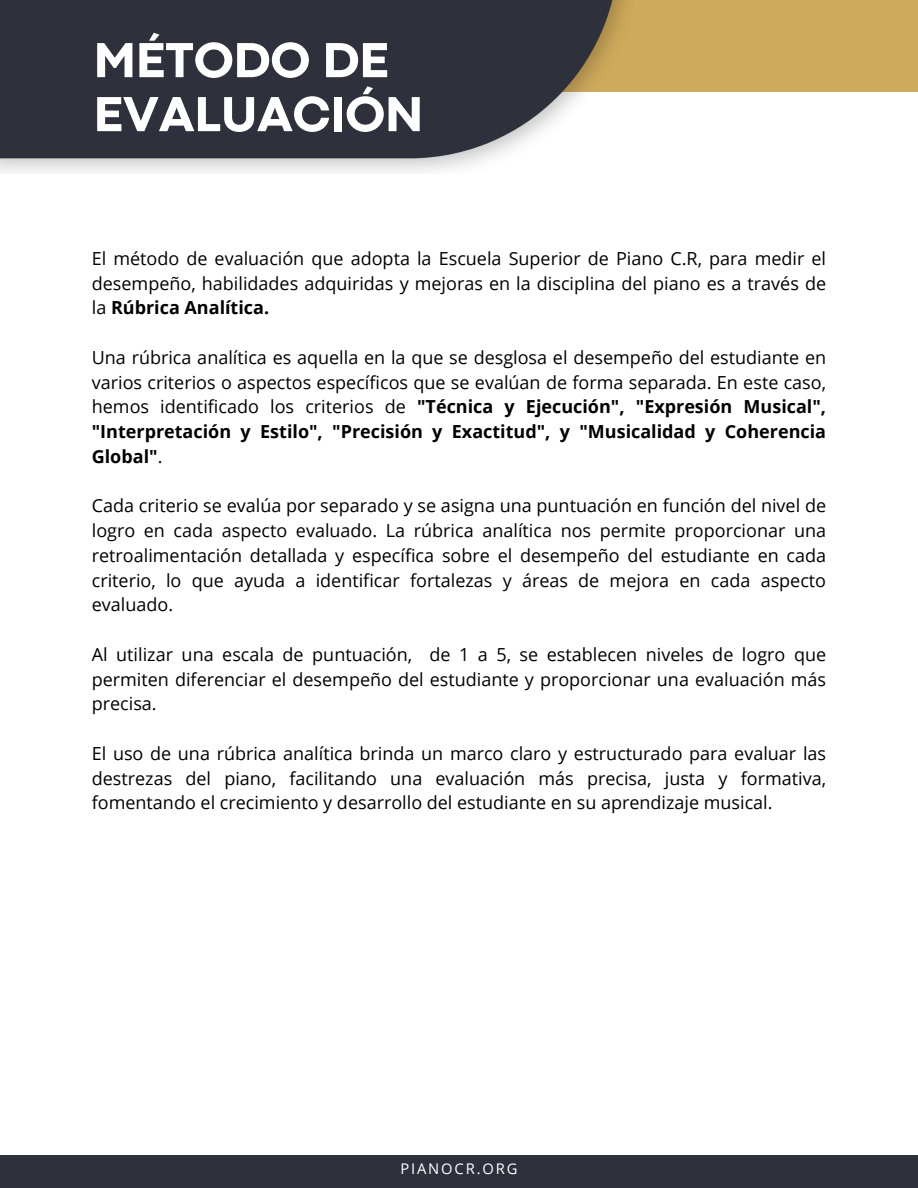
<style>
.page{position:relative;width:918px;height:1188px;background:#fff}
.page>*{position:absolute;margin:0;border:0;box-sizing:border-box;transform-origin:0 0}
.t1{font:800 51.3px/54px "Codec Pro";color:#fff}
.t2{font:18px/24.8px "Open Sans";color:#000;text-align:justify}
.t3{font:14.7px "Open Sans";letter-spacing:.13em;color:#fff}
.s1{font-weight:700}
</style>
<div class="page">
<div style="left:0;top:1155px;width:918px;height:33px;background:#2e303b"></div>
<div style="left:0;top:0;width:918px;height:92px;background:#cfaa5c"></div>
<img style="left:0;top:0;width:626px;height:172px">
<p class="t1" style="left:94px;top:37px;width:331px">MÉTODO DE<br>EVALUACIÓN</p>
<p class="t2" style="left:92px;top:246px;width:736px">El método de evaluación que adopta la Escuela Superior de Piano C.R, para medir el desempeño, habilidades adquiridas y mejoras en la disciplina del piano es a través de la <span class="s1">Rúbrica Analítica.</span></p>
<p class="t2" style="left:92px;top:345px;width:736px">Una rúbrica analítica es aquella en la que se desglosa el desempeño del estudiante en varios criterios o aspectos específicos que se evalúan de forma separada. En este caso, hemos identificado los criterios de <span class="s1">"Técnica y Ejecución", "Expresión Musical", "Interpretación y Estilo", "Precisión y Exactitud", y "Musicalidad y Coherencia Global"</span>.</p>
<p class="t2" style="left:92px;top:493px;width:736px">Cada criterio se evalúa por separado y se asigna una puntuación en función del nivel de logro en cada aspecto evaluado. La rúbrica analítica nos permite proporcionar una retroalimentación detallada y específica sobre el desempeño del estudiante en cada criterio, lo que ayuda a identificar fortalezas y áreas de mejora en cada aspecto evaluado.</p>
<p class="t2" style="left:92px;top:642px;width:736px">Al utilizar una escala de puntuación, de 1 a 5, se establecen niveles de logro que permiten diferenciar el desempeño del estudiante y proporcionar una evaluación más precisa.</p>
<p class="t2" style="left:92px;top:741px;width:736px">El uso de una rúbrica analítica brinda un marco claro y estructurado para evaluar las destrezas del piano, facilitando una evaluación más precisa, justa y formativa, fomentando el crecimiento y desarrollo del estudiante en su aprendizaje musical.</p>
<p class="t3" style="left:400px;top:1158px;width:119px">PIANOCR.ORG</p>
</div>
